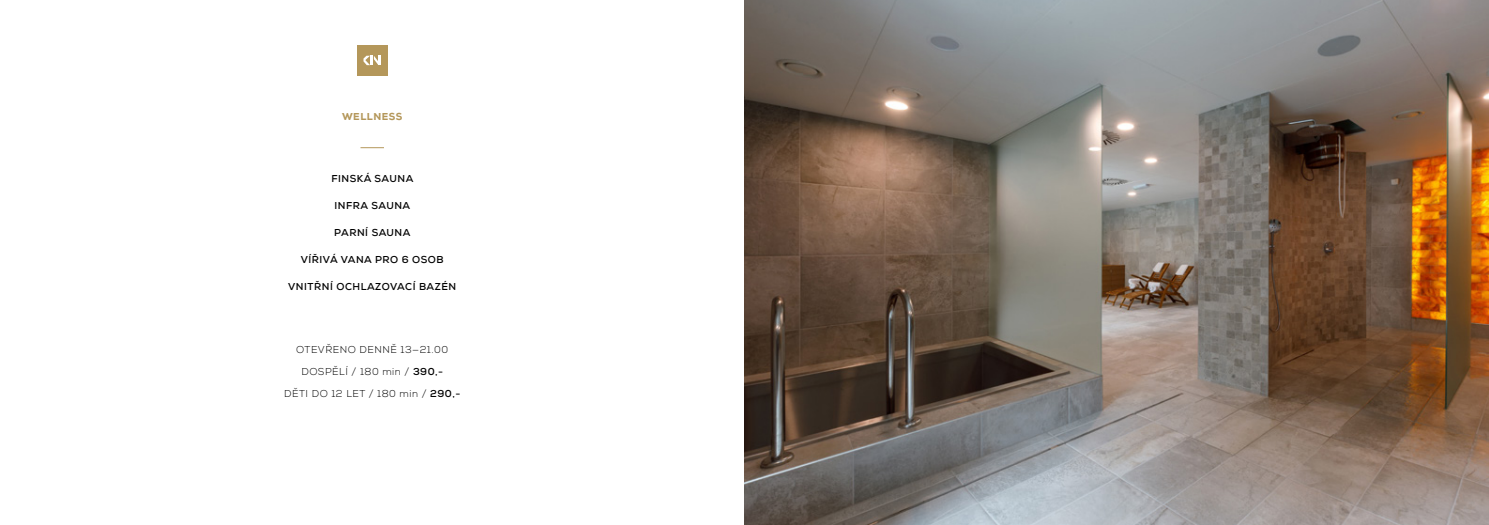
<style>
.page{position:relative;width:1489px;height:525px;background:#fff}
.page>*{position:absolute;margin:0;border:0;box-sizing:border-box;transform-origin:0 0}
.t1{font:700 10px "Nexa";letter-spacing:.05em;color:#000}
.t2{font:300 10px "Nexa";letter-spacing:.05em;color:#000}
.t3{font:800 10px "Nexa";letter-spacing:.05em;color:#b4975a}
.s1{font-weight:700}
</style>
<div class="page">
<div style="left:357px;top:45px;width:30px;height:31px;background:#b4975a"></div>
<svg style="left:364px;top:56px;width:17px;height:9px"></svg>
<svg style="left:360px;top:147px;width:24px;height:1px"></svg>
<img style="left:744px;top:0;width:744px;height:524px">
<p class="t3" style="left:342px;top:110px;width:62px">WELLNESS</p>
<p class="t1" style="left:331px;top:172px;width:84px">FINSKÁ SAUNA</p>
<p class="t1" style="left:334px;top:199px;width:77px">INFRA SAUNA</p>
<p class="t1" style="left:334px;top:226px;width:78px">PARNÍ SAUNA</p>
<p class="t1" style="left:301px;top:253px;width:144px">VÍŘIVÁ VANA PRO 6 OSOB</p>
<p class="t1" style="left:288px;top:280px;width:169px">VNITŘNÍ OCHLAZOVACÍ BAZÉN</p>
<p class="t2" style="left:296px;top:343px;width:153px">OTEVŘENO DENNĚ 13—21.00</p>
<p class="t2" style="left:301px;top:365px;width:143px">DOSPĚLÍ / 180 min / <span class="s1">390,-</span></p>
<p class="t2" style="left:284px;top:387px;width:178px">DĚTI DO 12 LET / 180 min / <span class="s1">290,-</span></p>
</div>
